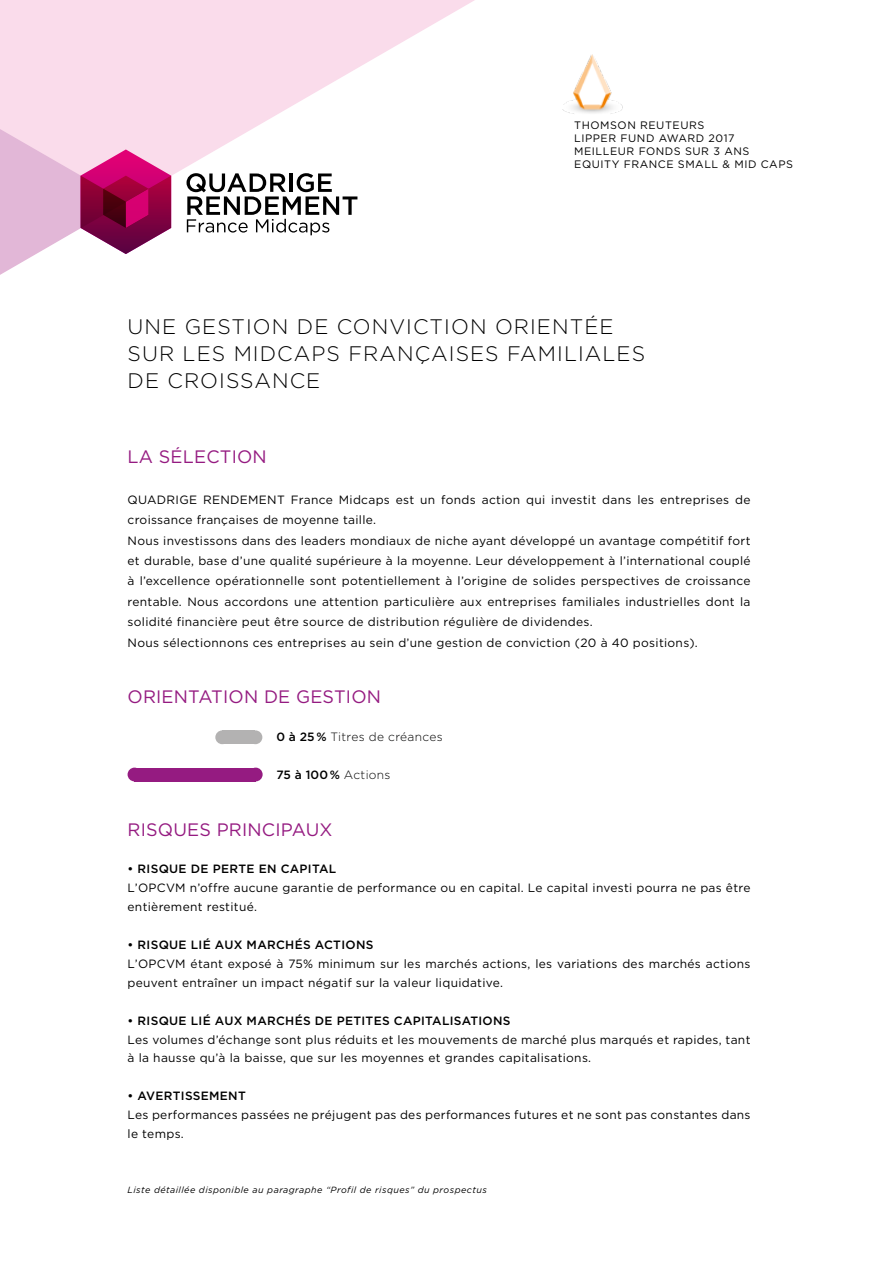
<style>
.page{position:relative;width:893px;height:1263px;background:#fff}
.page>*{position:absolute;margin:0;border:0;box-sizing:border-box;transform-origin:0 0}
.t1{font:300 21px/27px "Gotham";letter-spacing:.05em;color:#000}
.t2{font:18px "Gotham";letter-spacing:.01em;color:#951b81}
.t3{font:12px/20.4px "Gotham";letter-spacing:.025em;color:#000}
.t4{font:500 12px "Gotham";letter-spacing:.025em;color:#000}
.t5{font:300 12px "Gotham";letter-spacing:.025em;color:#000}
.t6{font:10.8px/12.9px "Gotham";letter-spacing:.05em;color:#000}
.t7{font:italic 9px "Gotham";letter-spacing:.05em;color:#000}
.s1{font-weight:500}
.s2{font-weight:300}
</style>
<div class="page">
<svg style="left:126px;top:0;width:349px;height:236px"></svg>
<svg style="left:0;top:0;width:126px;height:275px;fill:#fadceb"></svg>
<svg style="left:137px;top:768px;width:116px;height:13px"></svg>
<div style="left:128px;top:768px;width:13px;height:13px;background:#951b81;border-radius:50%"></div>
<div style="left:249px;top:768px;width:14px;height:13px;background:#951b81;border-radius:50%"></div>
<svg style="left:225px;top:730px;width:28px;height:14px"></svg>
<div style="left:215px;top:730px;width:14px;height:14px;background:#b3b2b2;border-radius:50%"></div>
<div style="left:249px;top:730px;width:13px;height:14px;background:#b3b2b2;border-radius:50%"></div>
<svg style="left:81px;top:149px;width:90px;height:105px"></svg>
<svg style="left:187px;top:173px;width:170px;height:62px"></svg>
<img style="left:563px;top:54px;width:60px;height:60px">
<p class="t6" style="left:574px;top:118px;width:220px">THOMSON REUTEURS<br>LIPPER FUND AWARD 2017<br>MEILLEUR FONDS SUR 3 ANS<br>EQUITY FRANCE SMALL &amp; MID CAPS</p>
<h1 class="t1" style="left:128px;top:313px;width:519px">UNE GESTION DE CONVICTION ORIENTÉE<br>SUR LES MIDCAPS FRANÇAISES FAMILIALES<br>DE CROISSANCE</h1>
<h2 class="t2" style="left:128px;top:445px;width:141px">LA SÉLECTION</h2>
<p class="t3" style="left:128px;top:489px;width:624px">QUADRIGE RENDEMENT France Midcaps est un fonds action qui investit dans les entreprises de croissance françaises de moyenne taille.<br>Nous investissons dans des leaders mondiaux de niche ayant développé un avantage compétitif fort et durable, base d’une qualité supérieure à la moyenne. Leur développement à l’international couplé à l’excellence opérationnelle sont potentiellement à l’origine de solides perspectives de croissance rentable. Nous accordons une attention particulière aux entreprises familiales industrielles dont la solidité financière peut être source de distribution régulière de dividendes.<br>Nous sélectionnons ces entreprises au sein d’une gestion de conviction (20 à 40 positions).</p>
<h2 class="t2" style="left:128px;top:685px;width:255px">ORIENTATION DE GESTION</h2>
<p class="t5" style="left:276px;top:729px;width:168px"><span class="s1">0 à 25 %</span> Titres de créances</p>
<p class="t4" style="left:276px;top:767px;width:116px">75 à 100 % <span class="s2">Actions</span></p>
<h2 class="t2" style="left:128px;top:818px;width:206px">RISQUES PRINCIPAUX</h2>
<p class="t4" style="left:128px;top:861px;width:210px">• RISQUE DE PERTE EN CAPITAL</p>
<p class="t3" style="left:128px;top:878px;width:624px;line-height:18.9px">L’OPCVM n’offre aucune garantie de performance ou en capital. Le capital investi pourra ne pas être entièrement restitué.</p>
<p class="t4" style="left:128px;top:937px;width:247px">• RISQUE LIÉ AUX MARCHÉS ACTIONS</p>
<p class="t3" style="left:128px;top:954px;width:624px;line-height:18.9px">L’OPCVM étant exposé à 75% minimum sur les marchés actions, les variations des marchés actions peuvent entraîner un impact négatif sur la valeur liquidative.</p>
<p class="t4" style="left:128px;top:1012px;width:384px">• RISQUE LIÉ AUX MARCHÉS DE PETITES CAPITALISATIONS</p>
<p class="t3" style="left:128px;top:1029px;width:624px;line-height:18.9px">Les volumes d’échange sont plus réduits et les mouvements de marché plus marqués et rapides, tant à la hausse qu’à la baisse, que sur les moyennes et grandes capitalisations.</p>
<p class="t4" style="left:128px;top:1088px;width:120px">• AVERTISSEMENT</p>
<p class="t3" style="left:128px;top:1105px;width:624px;line-height:18.9px">Les performances passées ne préjugent pas des performances futures et ne sont pas constantes dans le temps.</p>
<p class="t7" style="left:128px;top:1184px;width:361px">Liste détaillée disponible au paragraphe “Profil de risques” du prospectus</p>
</div>
